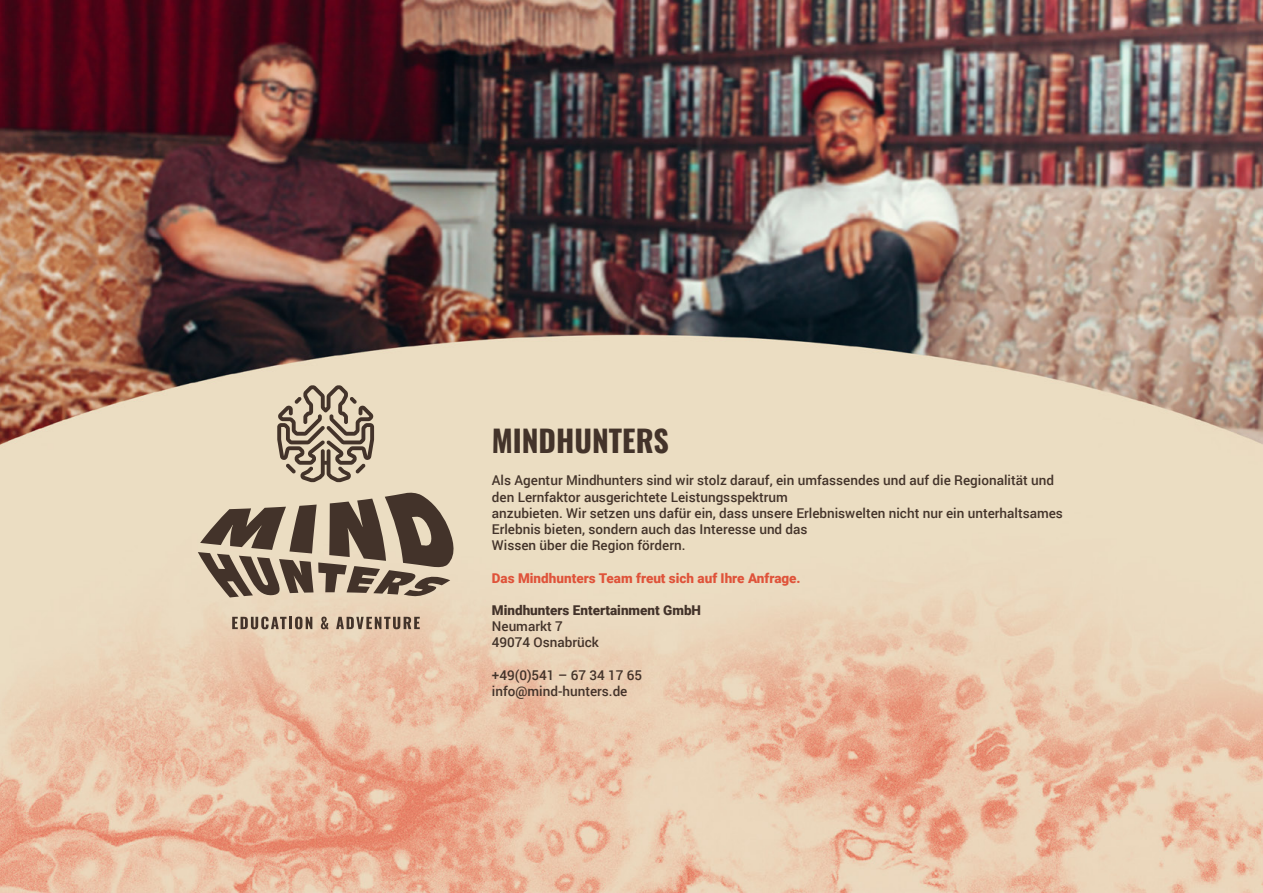
<style>
.page{position:relative;width:1263px;height:893px;background:#fff}
.page>*{position:absolute;margin:0;border:0;box-sizing:border-box;transform-origin:0 0}
.t1{font:700 30px "Oswald";color:#43332a}
.t2{font:500 13.5px/16.2px "Roboto";color:#43332a}
.t3{font:900 13.5px "Roboto";color:#df533a}
.t4{font:900 13.5px "Roboto";color:#43332a}
</style>
<div class="page">
<img style="left:0;top:0;width:1263px;height:893px">
<svg style="left:277px;top:385px;width:97px;height:97px;background:#b0a18d"></svg>
<svg style="left:198px;top:492px;width:260px;height:105px;background:#978876"></svg>
<svg style="left:232px;top:617px;width:80px;height:12px"></svg>
<svg style="left:321px;top:617px;width:7px;height:12px"></svg>
<svg style="left:336px;top:617px;width:84px;height:12px"></svg>
<h1 class="t1" style="left:492px;top:425px;width:179px">MINDHUNTERS</h1>
<p class="t2" style="left:492px;top:473px;width:572px">Als Agentur Mindhunters sind wir stolz darauf, ein umfassendes und auf die Regionalität und den Lernfaktor ausgerichtete Leistungsspektrum<br>anzubieten. Wir setzen uns dafür ein, dass unsere Erlebniswelten nicht nur ein unterhaltsames Erlebnis bieten, sondern auch das Interesse und das<br>Wissen über die Region fördern.</p>
<p class="t3" style="left:492px;top:572px;width:310px">Das Mindhunters Team freut sich auf Ihre Anfrage.</p>
<p class="t4" style="left:492px;top:605px;width:211px">Mindhunters Entertainment GmbH</p>
<p class="t2" style="left:492px;top:619px;width:109px">Neumarkt 7<br>49074 Osnabrück</p>
<p class="t2" style="left:492px;top:668px;width:152px">+49(0)541 – 67 34 17 65 info@mind-hunters.de</p>
</div>
